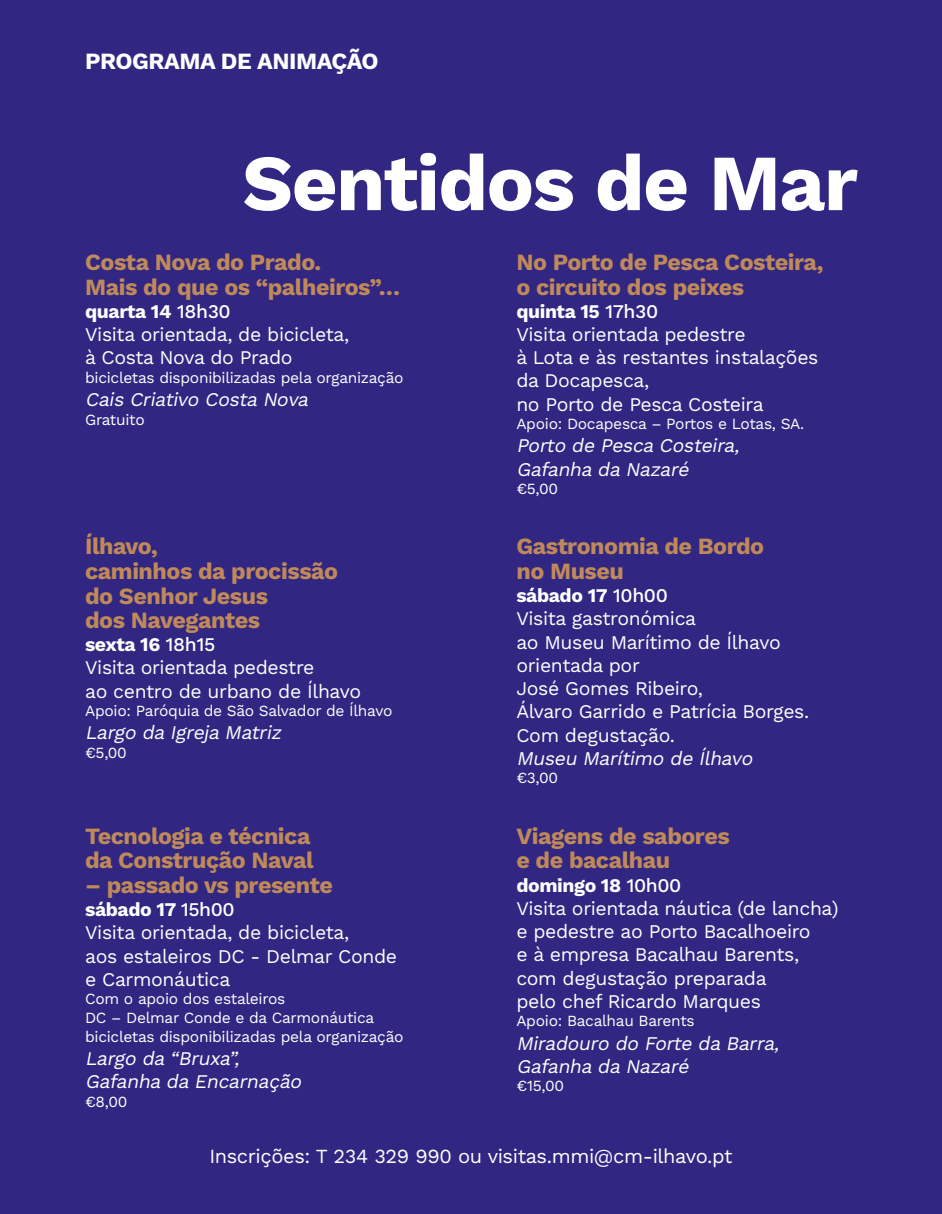
<style>
.page{position:relative;width:942px;height:1214px;background:#fff}
.page>*{position:absolute;margin:0;border:0;box-sizing:border-box;transform-origin:0 0}
.t1{font:700 79.4px "Work Sans";letter-spacing:-.02em;color:#fff}
.t2{font:700 23.2px/24.6px "Work Sans";letter-spacing:-.02em;color:#bf8959}
.t3{font:700 23.2px "Work Sans";letter-spacing:-.02em;color:#fff}
.t4{font:20px "Work Sans";letter-spacing:-.02em;color:#fff}
.t5{font:19.4px/23.2px "Work Sans";letter-spacing:-.02em;color:#fff}
.t6{font:italic 19.4px/23.2px "Work Sans";color:#fff}
.t7{font:15.4px/18.6px "Work Sans";letter-spacing:-.02em;color:#fff}
.s1{font-weight:700}
.s2{font-weight:500}
</style>
<div class="page">
<div style="left:0;top:0;width:941px;height:1213px;background:#312783"></div>
<p class="t3" style="left:85px;top:47px;width:295px">PROGRAMA DE ANIMAÇÃO</p>
<h1 class="t1" style="left:242px;top:137px;width:617px">Sentidos de Mar</h1>
<p class="t2" style="left:85px;top:251px;width:316px">Costa Nova do Prado.<br>Mais do que os “palheiros”…</p>
<p class="t5" style="left:85px;top:300px;width:265px"><span class="s1">quarta 14</span> <span class="s2">18h30<br></span>Visita orientada, de bicicleta, à Costa Nova do Prado</p>
<p class="t7" style="left:85px;top:369px;width:320px">bicicletas disponibilizadas pela organização</p>
<p class="t6" style="left:85px;top:388px;width:229px">Cais Criativo Costa Nova</p>
<p class="t7" style="left:85px;top:410px;width:61px">Gratuito</p>
<p class="t2" style="left:85px;top:535px;width:254px">Ílhavo,<br>caminhos da procissão do Senhor Jesus<br>dos Navegantes</p>
<p class="t5" style="left:85px;top:633px;width:277px"><span class="s1">sexta 16</span> <span class="s2">18h15<br></span>Visita orientada pedestre<br>ao centro de urbano de Ílhavo</p>
<p class="t7" style="left:85px;top:702px;width:309px">Apoio: Paróquia de São Salvador de Ílhavo</p>
<p class="t6" style="left:85px;top:722px;width:202px">Largo da Igreja Matriz</p>
<p class="t7" style="left:85px;top:744px;width:43px">€5,00</p>
<p class="t2" style="left:85px;top:824px;width:230px">Tecnologia e técnica da Construção Naval</p>
<p class="t2" style="left:85px;top:873px;width:249px">– passado vs presente</p>
<p class="t5" style="left:85px;top:898px;width:313px"><span class="s1">sábado 17</span> <span class="s2">15h00<br></span>Visita orientada, de bicicleta,<br>aos estaleiros DC - Delmar Conde e Carmonáutica</p>
<p class="t7" style="left:85px;top:990px;width:320px">Com o apoio dos estaleiros<br>DC – Delmar Conde e da Carmonáutica bicicletas disponibilizadas pela organização</p>
<p class="t6" style="left:85px;top:1047px;width:222px">Largo da “Bruxa”,<br>Gafanha da Encarnação</p>
<p class="t7" style="left:85px;top:1092px;width:44px">€8,00</p>
<p class="t2" style="left:516px;top:251px;width:309px">No Porto de Pesca Costeira, o circuito dos peixes</p>
<p class="t5" style="left:516px;top:300px;width:303px"><span class="s1">quinta 15</span> <span class="s2">17h30<br></span>Visita orientada pedestre<br>à Lota e às restantes instalações da Docapesca,<br>no Porto de Pesca Costeira</p>
<p class="t7" style="left:516px;top:415px;width:289px">Apoio: Docapesca – Portos e Lotas, SA.</p>
<p class="t6" style="left:516px;top:435px;width:229px">Porto de Pesca Costeira,<br>Gafanha da Nazaré</p>
<p class="t7" style="left:516px;top:480px;width:43px">€5,00</p>
<p class="t2" style="left:516px;top:535px;width:249px">Gastronomia de Bordo no Museu</p>
<p class="t5" style="left:516px;top:584px;width:294px"><span class="s1">sábado 17</span> <span class="s2">10h00<br></span>Visita gastronómica<br>ao Museu Marítimo de Ílhavo orientada por<br>José Gomes Ribeiro,<br>Álvaro Garrido e Patrícia Borges.<br>Com degustação.</p>
<p class="t6" style="left:516px;top:747px;width:242px">Museu Marítimo de Ílhavo</p>
<p class="t7" style="left:516px;top:769px;width:43px">€3,00</p>
<p class="t2" style="left:516px;top:824px;width:215px">Viagens de sabores e de bacalhau</p>
<p class="t5" style="left:516px;top:874px;width:323px"><span class="s1">domingo 18</span> <span class="s2">10h00<br></span>Visita orientada náutica (de lancha) e pedestre ao Porto Bacalhoeiro<br>e à empresa Bacalhau Barents, com degustação preparada<br>pelo chef Ricardo Marques</p>
<p class="t7" style="left:516px;top:1012px;width:180px">Apoio: Bacalhau Barents</p>
<p class="t6" style="left:516px;top:1032px;width:268px">Miradouro do Forte da Barra,<br>Gafanha da Nazaré</p>
<p class="t7" style="left:516px;top:1077px;width:49px">€15,00</p>
<p class="t4" style="left:209px;top:1144px;width:524px">Inscrições: T 234 329 990 ou visitas.mmi@cm-ilhavo.pt</p>
</div>
